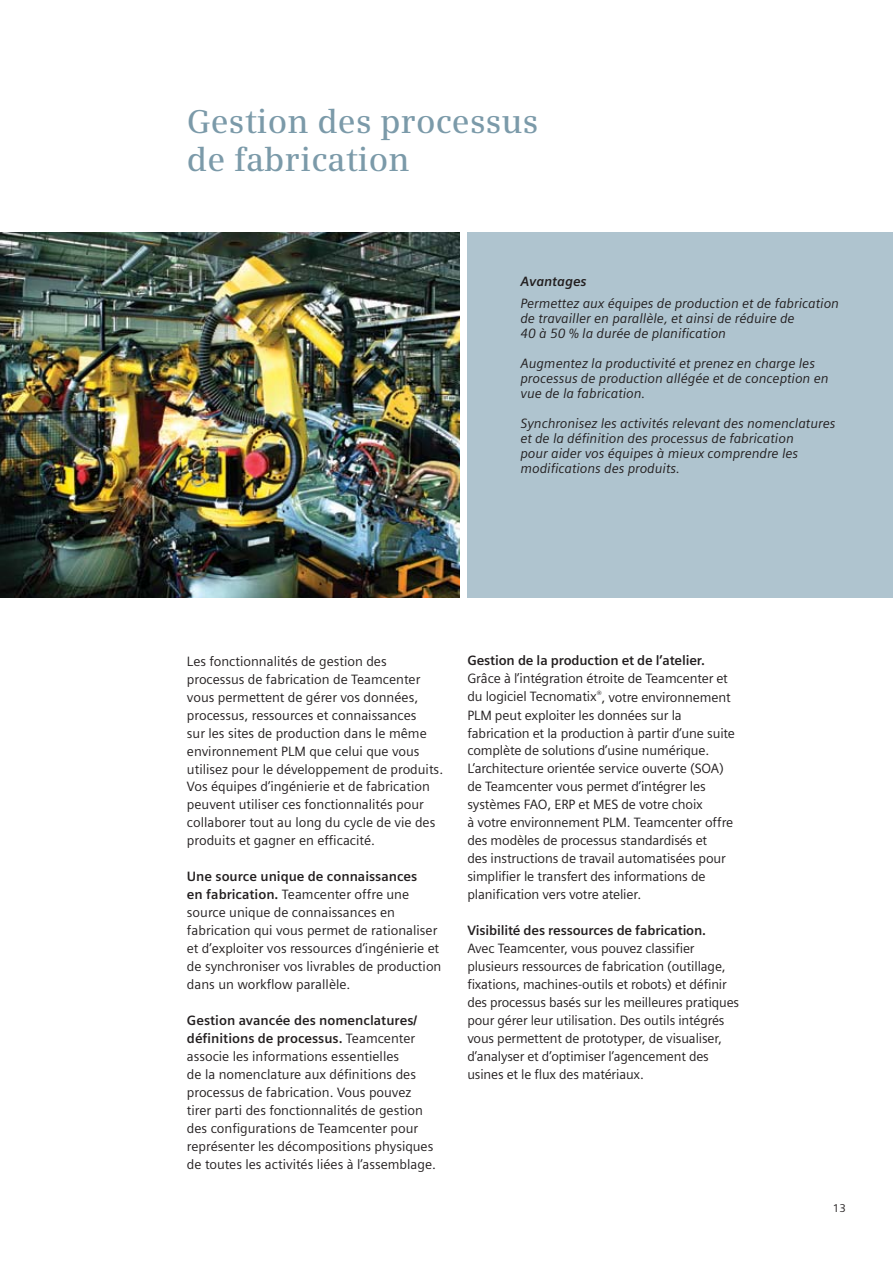
<style>
.page{position:relative;width:893px;height:1263px;background:#fff}
.page>*{position:absolute;margin:0;border:0;box-sizing:border-box;transform-origin:0 0}
.t1{font:600 33px/38.2px "Siemens Serif";letter-spacing:.005em;color:#7b9aa9}
.t2{font:13.5px/18px "Siemens Sans";letter-spacing:-.01em;color:#231f20}
.t3{font:italic 13.5px/15px "Siemens Sans";letter-spacing:-.005em;color:#231f20}
.t4{font:700 13.5px "Siemens Sans";letter-spacing:-.01em;color:#231f20}
.t5{font:italic 700 13.5px "Siemens Sans";letter-spacing:-.005em;color:#231f20}
.t6{font:11.25px "Siemens Sans";color:#231f20}
.s1{font-weight:700}
</style>
<div class="page">
<div style="left:467px;top:232px;width:425px;height:366px;background:#afc4cf"></div>
<img style="left:0;top:232px;width:459px;height:366px">
<h1 class="t1" style="left:187px;top:105px;width:353px">Gestion des processus de fabrication</h1>
<p class="t5" style="left:520px;top:274px;width:68px">Avantages</p>
<p class="t3" style="left:520px;top:297px;width:320px">Permettez aux équipes de production et de fabrication de travailler en parallèle, et ainsi de réduire de<br>40 à 50 % la durée de planification</p>
<p class="t3" style="left:520px;top:357px;width:310px">Augmentez la productivité et prenez en charge les processus de production allégée et de conception en vue de la fabrication.</p>
<p class="t3" style="left:520px;top:417px;width:316px">Synchronisez les activités relevant des nomenclatures et de la définition des processus de fabrication<br>pour aider vos équipes à mieux comprendre les modifications des produits.</p>
<p class="t2" style="left:187px;top:653px;width:258px">Les fonctionnalités de gestion des processus de fabrication de Teamcenter vous permettent de gérer vos données, processus, ressources et connaissances<br>sur les sites de production dans le même environnement PLM que celui que vous utilisez pour le développement de produits.<br>Vos équipes d’ingénierie et de fabrication peuvent utiliser ces fonctionnalités pour collaborer tout au long du cycle de vie des produits et gagner en efficacité.</p>
<p class="t2" style="left:187px;top:869px;width:256px"><span class="s1">Une source unique de connaissances<br>en fabrication.</span> Teamcenter offre une source unique de connaissances en fabrication qui vous permet de rationaliser et d’exploiter vos ressources d’ingénierie et de synchroniser vos livrables de production dans un workflow parallèle.</p>
<p class="t2" style="left:187px;top:1013px;width:251px"><span class="s1">Gestion avancée des nomenclatures/ définitions de processus.</span> Teamcenter associe les informations essentielles<br>de la nomenclature aux définitions des processus de fabrication. Vous pouvez tirer parti des fonctionnalités de gestion des configurations de Teamcenter pour représenter les décompositions physiques de toutes les activités liées à l’assemblage.</p>
<p class="t4" style="left:467px;top:656px;width:239px">Gestion de la production et de l’atelier.</p>
<p class="t2" style="left:467px;top:671px;width:269px">Grâce à l’intégration étroite de Teamcenter et du logiciel Tecnomatix<sup>®</sup>, votre environnement PLM peut exploiter les données sur la fabrication et la production à partir d’une suite complète de solutions d’usine numérique.<br>L’architecture orientée service ouverte (SOA) de Teamcenter vous permet d’intégrer les systèmes FAO, ERP et MES de votre choix<br>à votre environnement PLM. Teamcenter offre des modèles de processus standardisés et<br>des instructions de travail automatisées pour simplifier le transfert des informations de planification vers votre atelier.</p>
<p class="t4" style="left:467px;top:926px;width:240px">Visibilité des ressources de fabrication.</p>
<p class="t2" style="left:467px;top:941px;width:273px">Avec Teamcenter, vous pouvez classifier plusieurs ressources de fabrication (outillage, fixations, machines-outils et robots) et définir des processus basés sur les meilleures pratiques pour gérer leur utilisation. Des outils intégrés vous permettent de prototyper, de visualiser, d’analyser et d’optimiser l’agencement des usines et le flux des matériaux.</p>
<p class="t6" style="left:833px;top:1204px;width:15px">13</p>
</div>
